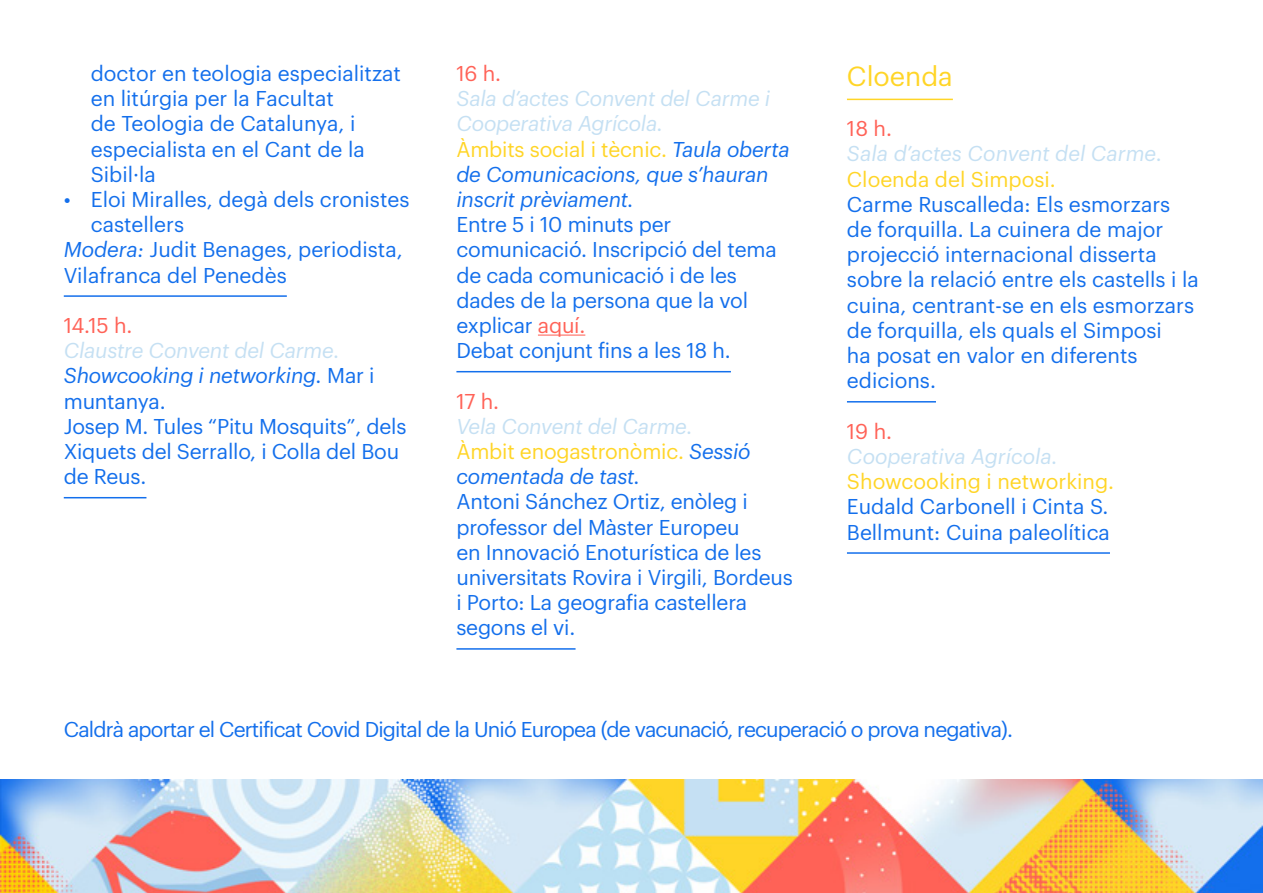
<style>
.page{position:relative;width:1263px;height:893px;background:#fff}
.page>*{position:absolute;margin:0;border:0;box-sizing:border-box;transform-origin:0 0}
.t1{font:27px "Graphik";color:#ffd527}
.t2{font:21px/25.2px "Graphik";letter-spacing:-.01em;color:#136fec}
.t3{font:italic 21px/25.2px "Graphik";letter-spacing:-.01em;color:#136fec}
.t4{font:21px "Graphik";letter-spacing:-.04em;color:#136fec}
.t5{font:italic 21px "Graphik";color:#c5e0f3}
.t6{font:21px "Graphik";color:#ffd527}
.t7{font:21px "Graphik";letter-spacing:-.01em;color:#ff6257}
.s1{font-style:italic}
.s2{font-style:italic;color:#c5e0f3}
.s3{color:#c5e0f3}
.s4{font-style:normal;color:#ffd527}
.s5{color:#ff6257}
</style>
<div class="page">
<hr style="left:64px;top:295px;width:223px;height:2px;background:#136fec">
<hr style="left:64px;top:497px;width:82px;height:1px;background:#136fec">
<hr style="left:847px;top:99px;width:106px;height:1px;background:#ffd527">
<hr style="left:847px;top:401px;width:89px;height:2px;background:#136fec">
<hr style="left:847px;top:552px;width:263px;height:2px;background:#136fec">
<img style="left:0;top:779px;width:1263px;height:114px">
<hr style="left:538px;top:335px;width:47px;height:1px;background:#ff6257">
<hr style="left:456px;top:371px;width:275px;height:1px;background:#136fec">
<hr style="left:456px;top:648px;width:119px;height:2px;background:#136fec">
<p class="t2" style="left:91px;top:59px;width:312px">doctor en teologia especialitzat en litúrgia per la Facultat<br>de Teologia de Catalunya, i especialista en el Cant de la<br>Sibil·la</p>
<p class="t2" style="left:64px;top:185px;width:347px">• Eloi Miralles, degà dels cronistes</p>
<p class="t2" style="left:91px;top:210px;width:95px">castellers</p>
<p class="t2" style="left:64px;top:235px;width:340px"><span class="s1">Modera:</span> Judit Benages, periodista,</p>
<p class="t2" style="left:64px;top:261px;width:225px">Vilafranca del Penedès</p>
<p class="t7" style="left:64px;top:310px;width:70px">14.15 h.</p>
<p class="t2" style="left:64px;top:336px;width:344px"><span class="s2">Claustre Convent del Carme.<br></span><span class="s1">Showcooking i networking.</span> Mar i muntanya.<br>Josep M. Tules “Pitu Mosquits”, dels<br>Xiquets del Serrallo, i Colla del Bou de Reus.</p>
<p class="t7" style="left:456px;top:58px;width:46px">16 h.</p>
<p class="t3" style="left:456px;top:84px;width:335px"><span class="s3">Sala d’actes Convent del Carme i<br>Cooperativa Agrícola.<br></span><span class="s4">Àmbits social i tècnic.</span> Taula oberta de Comunicacions, que s’hauran inscrit prèviament.</p>
<p class="t2" style="left:456px;top:210px;width:322px">Entre 5 i 10 minuts per comunicació. Inscripció del tema de cada comunicació i de les dades de la persona que la vol explicar <span class="s5">aquí.<br></span>Debat conjunt fins a les 18 h.</p>
<p class="t7" style="left:456px;top:385px;width:44px">17 h.</p>
<p class="t3" style="left:456px;top:412px;width:296px"><span class="s3">Vela Convent del Carme.<br></span><span class="s4">Àmbit enogastronòmic.</span> Sessió comentada de tast.</p>
<p class="t2" style="left:456px;top:487px;width:338px">Antoni Sánchez Ortiz, enòleg i professor del Màster Europeu<br>en Innovació Enoturística de les universitats Rovira i Virgili, Bordeus i Porto: La geografia castellera segons el vi.</p>
<p class="t1" style="left:847px;top:56px;width:107px">Cloenda</p>
<p class="t7" style="left:847px;top:113px;width:47px">18 h.</p>
<p class="t5" style="left:847px;top:138px;width:317px">Sala d’actes Convent del Carme.</p>
<p class="t6" style="left:847px;top:163px;width:210px">Cloenda del Simposi.</p>
<p class="t2" style="left:847px;top:190px;width:353px">Carme Ruscalleda: Els esmorzars de forquilla. La cuinera de major projecció internacional disserta sobre la relació entre els castells i la cuina, centrant-se en els esmorzars de forquilla, els quals el Simposi<br>ha posat en valor en diferents edicions.</p>
<p class="t7" style="left:847px;top:415px;width:47px">19 h.</p>
<p class="t5" style="left:847px;top:440px;width:212px">Cooperativa Agrícola.</p>
<p class="t6" style="left:847px;top:466px;width:269px">Showcooking i networking.</p>
<p class="t2" style="left:847px;top:492px;width:265px">Eudald Carbonell i Cinta S.<br>Bellmunt: Cuina paleolítica</p>
<p class="t4" style="left:64px;top:714px;width:951px">Caldrà aportar el Certificat Covid Digital de la Unió Europea (de vacunació, recuperació o prova negativa).</p>
</div>
